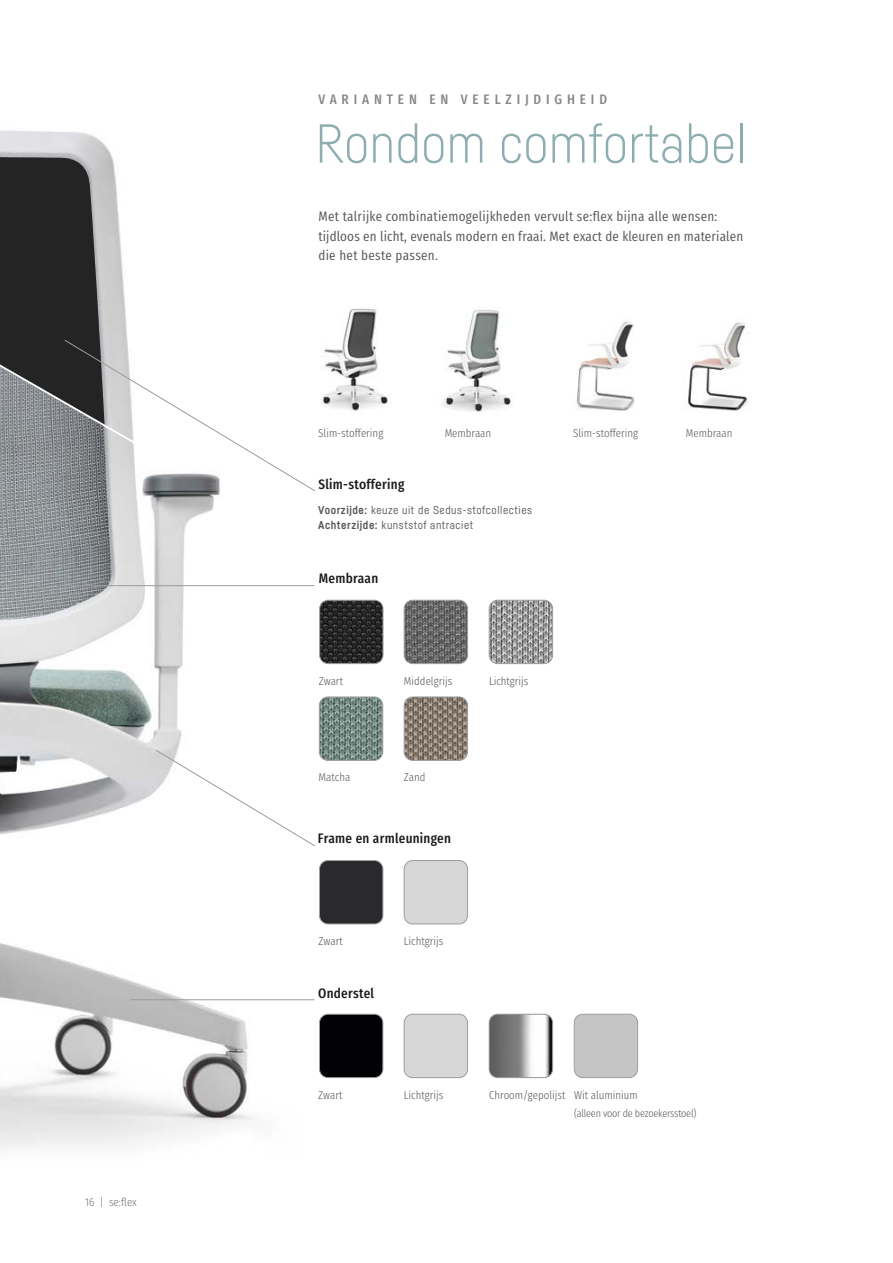
<style>
.page{position:relative;width:893px;height:1263px;background:#fff}
.page>*{position:absolute;margin:0;border:0;box-sizing:border-box;transform-origin:0 0}
.t1{font:300 54px "Sedus Sans";color:#8eadb0}
.t2{font:13.5px/19.5px "Sedus Text Condensed";letter-spacing:.01em;color:#565656}
.t3{font:700 13.5px "Sedus Text Condensed";letter-spacing:.02em;color:#1a1a18}
.t4{font:700 13.5px "Sedus Text Condensed";letter-spacing:.36em;color:#878786}
.t5{font:300 11.25px "Sedus Text Condensed";color:#565656}
.t6{font:11.25px/15px "Sedus Sans";letter-spacing:.05em;color:#565656}
.t7{font:300 11.25px "Sedus Text Condensed";color:#6f6f6e}
.t8{font:300 10.5px "Sedus Text Condensed";letter-spacing:-.02em;color:#565656}
.s1{font-weight:700}
</style>
<div class="page">
<img style="left:0;top:130px;width:333px;height:1019px">
<img style="left:442px;top:310px;width:69px;height:103px">
<img style="left:316px;top:300px;width:75px;height:114px">
<img style="left:576px;top:321px;width:57px;height:90px">
<img style="left:688px;top:322px;width:60px;height:89px">
<img style="left:319px;top:697px;width:64px;height:63px">
<div style="left:319px;top:697px;width:64px;height:63px;border:1px solid #9c9d9d;border-radius:9px"></div>
<img style="left:404px;top:600px;width:64px;height:64px">
<div style="left:404px;top:600px;width:64px;height:64px;border:1px solid #9c9d9d;border-radius:9px"></div>
<img style="left:320px;top:600px;width:63px;height:64px">
<div style="left:319px;top:600px;width:64px;height:64px;border:1px solid #9c9d9d;border-radius:9px"></div>
<img style="left:489px;top:600px;width:64px;height:64px">
<div style="left:489px;top:600px;width:64px;height:64px;border:1px solid #9c9d9d;border-radius:9px"></div>
<img style="left:404px;top:697px;width:64px;height:63px">
<div style="left:404px;top:697px;width:64px;height:63px;border:1px solid #9c9d9d;border-radius:9px"></div>
<div style="left:319px;top:860px;width:64px;height:64px;background:#2a292b;border-radius:9px"></div>
<div style="left:319px;top:860px;width:64px;height:64px;border:1px solid #9c9d9d;border-radius:9px"></div>
<div style="left:404px;top:860px;width:64px;height:64px;background:#d7d7d7;border-radius:9px"></div>
<div style="left:404px;top:860px;width:64px;height:64px;border:1px solid #9c9d9d;border-radius:9px"></div>
<div style="left:319px;top:1014px;width:64px;height:63px;background:#020103;border-radius:9px"></div>
<div style="left:319px;top:1014px;width:64px;height:64px;border:1px solid #9c9d9d;border-radius:9px"></div>
<div style="left:574px;top:1014px;width:64px;height:63px;background:#c5c5c6"></div>
<div style="left:574px;top:1014px;width:64px;height:64px;border:1px solid #9c9d9d;border-radius:9px"></div>
<img style="left:489px;top:1014px;width:64px;height:63px">
<div style="left:489px;top:1014px;width:64px;height:64px;border:1px solid #9c9d9d;border-radius:9px"></div>
<div style="left:404px;top:1014px;width:64px;height:63px;background:#d7d7d7;border-radius:9px"></div>
<div style="left:404px;top:1014px;width:64px;height:64px;border:1px solid #9c9d9d;border-radius:9px"></div>
<hr style="left:64px;top:585px;width:250px;height:1px;background:#9e9b9a">
<hr style="left:131px;top:999px;width:183px;height:1px;background:#9e9b9a">
<svg style="left:155px;top:749px;width:161px;height:98px"></svg>
<svg style="left:0;top:156px;width:316px;height:336px"></svg>
<p class="t7" style="left:85px;top:1192px;width:53px">16 | se:flex</p>
<p class="t4" style="left:319px;top:87px;width:290px">VARIANTEN EN VEELZIJDIGHEID</p>
<h1 class="t1" style="left:315px;top:111px;width:433px">Rondom comfortabel</h1>
<p class="t2" style="left:318px;top:205px;width:426px">Met talrijke combinatiemogelijkheden vervult se:flex bijna alle wensen: tijdloos en licht, evenals modern en fraai. Met exact de kleuren en materialen die het beste passen.</p>
<p class="t5" style="left:318px;top:423px;width:67px">Slim-stoffering</p>
<p class="t5" style="left:445px;top:423px;width:48px">Membraan</p>
<p class="t5" style="left:573px;top:423px;width:67px">Slim-stoffering</p>
<p class="t5" style="left:686px;top:423px;width:48px">Membraan</p>
<p class="t3" style="left:319px;top:471px;width:87px">Slim-stoffering</p>
<p class="t6" style="left:318px;top:502px;width:215px"><span class="s1">Voorzijde:</span> keuze uit de Sedus-stofcollecties<br><span class="s1">Achterzijde:</span> kunststof antraciet</p>
<p class="t3" style="left:319px;top:566px;width:61px">Membraan</p>
<p class="t5" style="left:319px;top:670px;width:26px">Zwart</p>
<p class="t5" style="left:404px;top:670px;width:50px">Middelgrijs</p>
<p class="t5" style="left:319px;top:767px;width:33px">Matcha</p>
<p class="t5" style="left:404px;top:767px;width:23px">Zand</p>
<p class="t3" style="left:318px;top:826px;width:135px">Frame en armleuningen</p>
<p class="t5" style="left:319px;top:930px;width:26px">Zwart</p>
<p class="t5" style="left:404px;top:930px;width:41px">Lichtgrijs</p>
<p class="t3" style="left:318px;top:980px;width:58px">Onderstel</p>
<p class="t5" style="left:489px;top:670px;width:41px">Lichtgrijs</p>
<p class="t5" style="left:489px;top:1085px;width:78px">Chroom/gepolijst</p>
<p class="t5" style="left:318px;top:1085px;width:26px">Zwart</p>
<p class="t5" style="left:574px;top:1085px;width:65px">Wit aluminium</p>
<p class="t8" style="left:574px;top:1104px;width:124px">(alleen voor de bezoekersstoel)</p>
<p class="t5" style="left:404px;top:1085px;width:41px">Lichtgrijs</p>
</div>
